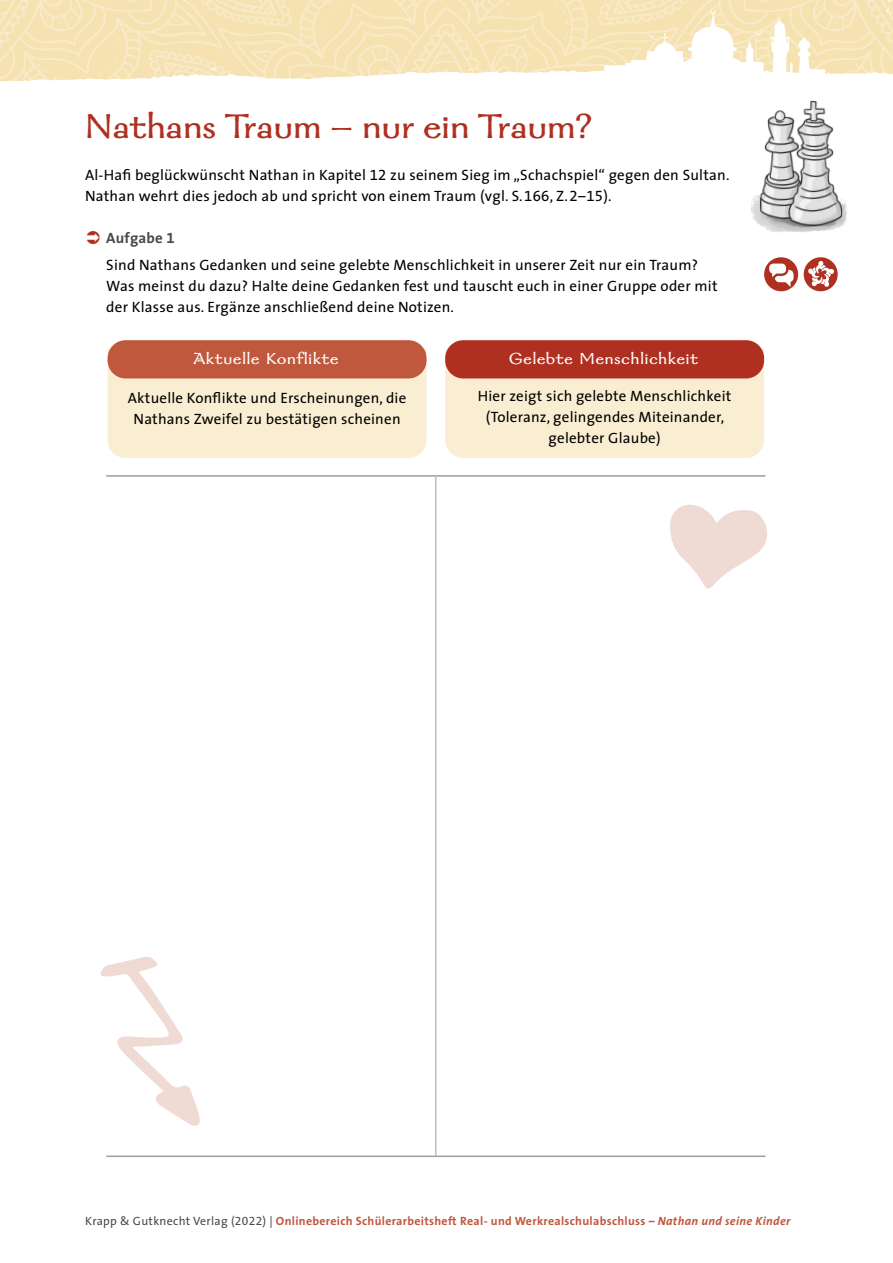
<style>
.page{position:relative;width:893px;height:1263px;background:#fff}
.page>*{position:absolute;margin:0;border:0;box-sizing:border-box;transform-origin:0 0}
.t1{font:700 39px "Mordred";letter-spacing:.025em;color:#af3021}
.t2{font:700 18px "Mordred";letter-spacing:.06em;color:#fff}
.t3{font:15px/21px "The Sans";letter-spacing:.015em;color:#000}
.t4{font:700 12px "The Sans";letter-spacing:.025em;color:#bf583d}
.s1{font-family:"The Sans Expert"}
.s2{font-weight:700;color:#4a4a49}
.s3{font-family:"The Sans Bold Expert";color:#4a4a49}
.s4{font-weight:400;color:#4a4a49}
.s5{font-family:"The Sans Expert";font-weight:400;color:#4a4a49}
.s6{font-style:italic}
</style>
<div class="page">
<svg style="left:0;top:0;width:893px;height:82px"></svg>
<img style="left:739px;top:71px;width:126px;height:161px">
<svg style="left:764px;top:257px;width:34px;height:34px"></svg>
<svg style="left:804px;top:257px;width:34px;height:34px"></svg>
<hr style="left:435px;top:477px;width:1px;height:678px;background:#9d9d9c">
<hr style="left:106px;top:475px;width:330px;height:2px;background:#9d9d9c">
<hr style="left:436px;top:475px;width:329px;height:2px;background:#9d9d9c">
<hr style="left:106px;top:1155px;width:330px;height:2px;background:#9d9d9c">
<hr style="left:436px;top:1155px;width:329px;height:2px;background:#9d9d9c">
<div style="left:108px;top:349px;width:318px;height:109px;background:#faeed2"></div>
<div style="left:108px;top:340px;width:318px;height:38px;background:#bf583d;border-radius:18px"></div>
<div style="left:445px;top:349px;width:319px;height:109px;background:#faeed2"></div>
<div style="left:445px;top:340px;width:319px;height:38px;background:#af3021;border-radius:18px"></div>
<svg style="left:670px;top:505px;width:97px;height:84px"></svg>
<svg style="left:100px;top:957px;width:100px;height:169px"></svg>
<h1 class="t1" style="left:85px;top:106px;width:508px">Nathans Traum – nur ein Traum?</h1>
<p class="t3" style="left:85px;top:163px;width:646px">Al-Hafi beglückwünscht Nathan in Kapitel <span class="s1">12</span> zu seinem Sieg im „Schachspiel“ gegen den Sultan.<br>Nathan wehrt dies jedoch ab und spricht von einem Traum (vgl. S.<span class="s1">166</span>, Z.<span class="s1">2</span>–<span class="s1">15</span>).</p>
<p class="t3" style="left:106px;top:224px;width:593px;line-height:27.3px"><span class="s2">Aufgabe</span> <span class="s3">1<br></span>Sind Nathans Gedanken und seine gelebte Menschlichkeit in unserer Zeit nur ein Traum?</p>
<p class="t3" style="left:106px;top:275px;width:613px">Was meinst du dazu? Halte deine Gedanken fest und tauscht euch in einer Gruppe oder mit der Klasse aus. Ergänze anschließend deine Notizen.</p>
<p class="t2" style="left:193px;top:349px;width:146px">Aktuelle Konflikte</p>
<p class="t3" style="left:128px;top:387px;width:280px;text-align:center">Aktuelle Konflikte und Erscheinungen, die<br>Nathans Zweifel zu bestätigen scheinen</p>
<p class="t2" style="left:509px;top:349px;width:190px">Gelebte Menschlichkeit</p>
<p class="t3" style="left:478px;top:385px;width:255px;text-align:center">Hier zeigt sich gelebte Menschlichkeit (Toleranz, gelingendes Miteinander, gelebter Glaube)</p>
<p class="t4" style="left:85px;top:1210px;width:707px"><span class="s4">Krapp &amp; Gutknecht Verlag (</span><span class="s5">2022</span><span class="s4">) |</span> Onlinebereich Schülerarbeitsheft Real- und Werkrealschulabschluss – <span class="s6">Nathan und seine Kinder</span></p>
</div>
